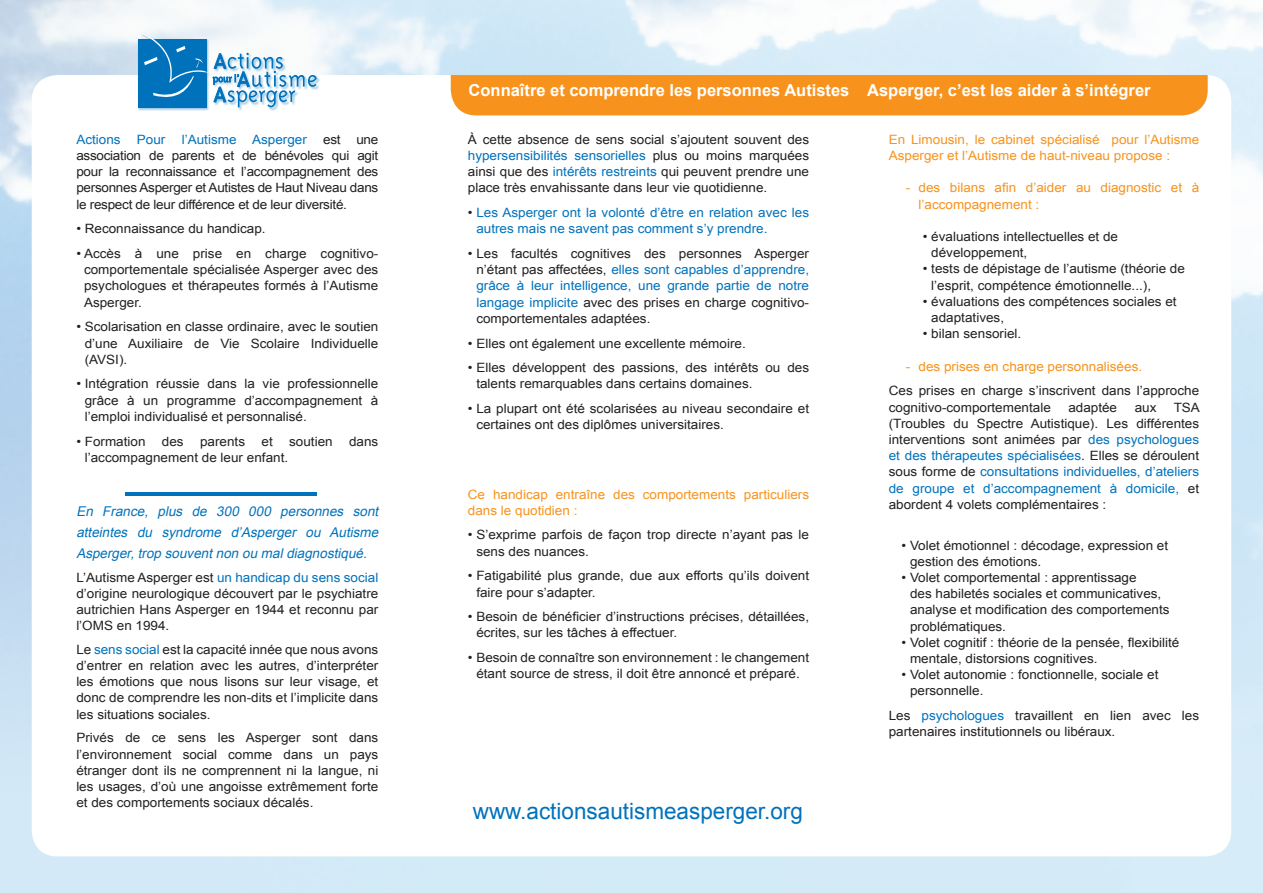
<style>
.page{position:relative;width:1263px;height:893px;background:#fff}
.page>*{position:absolute;margin:0;border:0;box-sizing:border-box;transform-origin:0 0}
.t1{font:22.5px "Arial";color:#0072bc}
.t2{font:700 16.5px "Arial";color:#fff}
.t3{font:italic 13.5px/21px "Arial";color:#0072bc;text-align:justify}
.t4{font:12.9px/16.2px "Arial";color:#231f20;scale:1.05 1}
.t5{font:12.9px/16.2px "Arial";color:#f7931d;scale:1.05 1}
.t6{font:12.9px/16.2px "Arial";color:#0072bc;scale:1.05 1}
.s1{color:#0072bc}
.s2{color:#231f20}
</style>
<div class="page">
<img style="left:0;top:0;width:1263px;height:893px">
<div style="left:32px;top:75px;width:1199px;height:781px;background:#fff;border-radius:26px"></div>
<div style="left:451px;top:75px;width:757px;height:40px;background:#f7931d"></div>
<hr style="left:126px;top:492px;width:191px;height:4px;background:#0072bc">
<div style="left:137px;top:32px;width:183px;height:79px;background:#0072bc;opacity:.4"></div>
<div style="left:138px;top:39px;width:69px;height:68px;background:#0072bc"></div>
<svg style="left:141px;top:32px;width:176px;height:75px"></svg>
<p class="t6" style="left:76px;top:131px;width:44px">Actions</p>
<p class="t6" style="left:137px;top:131px;width:29px">Pour</p>
<p class="t6" style="left:182px;top:131px;width:121px">l’Autisme Asperger</p>
<p class="t4" style="left:76px;top:131px;width:289px;text-align:justify;text-indent:247px">est une association de parents et de bénévoles qui agit pour la reconnaissance et l’accompagnement des personnes Asperger et Autistes de Haut Niveau dans le respect de leur différence et de leur diversité.</p>
<p class="t4" style="left:76px;top:221px;width:182px">• Reconnaissance du handicap.</p>
<p class="t4" style="left:84px;top:245px;width:282px;text-align:justify;text-indent:-8px">• Accès à une prise en charge cognitivo&shy;comportementale spécialisée Asperger avec des psychologues et thérapeutes formés à l’Autisme Asperger.</p>
<p class="t4" style="left:85px;top:319px;width:281px;text-align:justify;text-indent:-8px">• Scolarisation en classe ordinaire, avec le soutien d’une Auxiliaire de Vie Scolaire Individuelle (AVSI).</p>
<p class="t4" style="left:85px;top:376px;width:281px;text-align:justify;text-indent:-8px">• Intégration réussie dans la vie professionnelle grâce à un programme d’accompagnement à l’emploi individualisé et personnalisé.</p>
<p class="t4" style="left:76px;top:433px;width:67px">• Formation</p>
<p class="t4" style="left:162px;top:433px;width:22px">des</p>
<p class="t4" style="left:200px;top:433px;width:44px">parents</p>
<p class="t4" style="left:262px;top:433px;width:12px">et</p>
<p class="t4" style="left:289px;top:433px;width:43px">soutien</p>
<p class="t4" style="left:349px;top:433px;width:29px">dans</p>
<p class="t4" style="left:85px;top:449px;width:195px">l’accompagnement de leur enfant.</p>
<p class="t3" style="left:76px;top:501px;width:307px">En France, plus de 300 000 personnes sont atteintes du syndrome d’Asperger ou Autisme Asperger,trop souventnon ou maldiagnostiqué.</p>
<p class="t4" style="left:76px;top:569px;width:289px;text-align:justify">L’Autisme Asperger est <span class="s1">un handicap du sens social </span>d’origine neurologique découvert par le psychiatre autrichien Hans Asperger en 1944 et reconnu par l’OMS en 1994.</p>
<p class="t4" style="left:76px;top:641px;width:289px;text-align:justify">Le <span class="s1">sens social</span> est la capacité innée que nous avons d’entrer en relation avec les autres, d’interpréter les émotions que nous lisons sur leur visage, et donc de comprendre les non-dits et l’implicite dans les situations sociales.</p>
<p class="t4" style="left:76px;top:730px;width:289px;text-align:justify">Privés de ce sens les Asperger sont dans l’environnement social comme dans un pays étranger dont ils ne comprennent ni la langue, ni les usages, d’où une angoisse extrêmement forte et des comportements sociaux décalés.</p>
<p class="t2" style="left:469px;top:80px;width:683px">Connaître et comprendre les personnes Autistes Asperger, c’est les aider à s’intégrer</p>
<p class="t4" style="left:468px;top:131px;width:326px;text-align:justify">À cette absence de sens social s’ajoutent souvent des <span class="s1">hypersensibilités sensorielles</span> plus ou moins marquées ainsi que des <span class="s1">intérêts restreints</span> qui peuvent prendre une place très envahissante dans leur vie quotidienne.</p>
<p class="t6" style="left:476px;top:205px;width:318px;text-indent:-8px"><span class="s2">•</span> Les Asperger ont la volonté d’être en relation avec les autres mais ne savent pas comment s’y prendre.</p>
<p class="t4" style="left:476px;top:245px;width:318px;text-align:justify;text-indent:-8px">• Les facultés cognitives des personnes Asperger n’étant pas affectées, <span class="s1">elles sont capables d’apprendre, grâce à leur intelligence, une grande partie de notre langage implicite</span> avec des prises en charge cognitivo&shy;comportementales adaptées.</p>
<p class="t4" style="left:468px;top:335px;width:266px">• Elles ont également une excellente mémoire.</p>
<p class="t4" style="left:476px;top:360px;width:318px;text-indent:-8px">• Elles développent des passions, des intérêts ou des talents remarquables dans certains domaines.</p>
<p class="t4" style="left:476px;top:401px;width:318px;text-indent:-8px">• La plupart ont été scolarisées au niveau secondaire et certaines ont des diplômes universitaires.</p>
<p class="t5" style="left:889px;top:131px;width:297px">En Limousin, le cabinet spécialisé pour l’Autisme<br>Asperger et l’Autisme de haut-niveau propose :</p>
<p class="t5" style="left:918px;top:180px;width:269px;text-indent:-13px">- des bilans afin d’aider au diagnostic et à l’accompagnement :</p>
<p class="t4" style="left:931px;top:228px;width:179px;text-indent:-9px">• évaluations intellectuelles et de développement,</p>
<p class="t4" style="left:931px;top:261px;width:243px;text-indent:-9px">• tests de dépistage de l’autisme (théorie de l’esprit, compétence émotionnelle...),</p>
<p class="t4" style="left:931px;top:293px;width:235px;text-indent:-9px">• évaluations des compétences sociales et adaptatives,</p>
<p class="t4" style="left:923px;top:326px;width:95px">• bilan sensoriel.</p>
<p class="t5" style="left:906px;top:358px;width:227px">- des prises en charge personnalisées.</p>
<p class="t4" style="left:889px;top:383px;width:297px">Ces prises en charge s’inscrivent dans l’approche cognitivo-comportementale</p>
<p class="t4" style="left:889px;top:399px;width:298px;text-align:justify;text-indent:285px">TSA (Troubles du Spectre Autistique). Les différentes interventions sont animées par <span class="s1">des psychologues et des thérapeutes spécialisées</span>. Elles se déroulent sous forme de <span class="s1">consultations individuelles, d’ateliers de groupe et d’accompagnement à domicile,</span> et abordent 4 volets complémentaires :</p>
<p class="t4" style="left:910px;top:537px;width:247px;text-indent:-8px">• Volet émotionnel : décodage, expression et gestion des émotions.</p>
<p class="t4" style="left:910px;top:569px;width:249px;text-indent:-8px">• Volet comportemental : apprentissage<br>des habiletés sociales et communicatives, analyse et modification des comportements problématiques.</p>
<p class="t4" style="left:910px;top:634px;width:258px;text-indent:-8px">• Volet cognitif : théorie de la pensée, flexibilité mentale, distorsions cognitives.</p>
<p class="t4" style="left:910px;top:667px;width:238px;text-indent:-8px">• Volet autonomie : fonctionnelle, sociale et personnelle.</p>
<p class="t4" style="left:889px;top:708px;width:297px">Les <span class="s1">psychologues</span> travaillent en lien avec les partenaires institutionnels ou libéraux.</p>
<p class="t4" style="left:1068px;top:399px;width:48px">adaptée</p>
<p class="t4" style="left:1135px;top:399px;width:22px">aux</p>
<p class="t5" style="left:468px;top:486px;width:326px">Ce handicap entraîne des comportements particuliers dans le quotidien :</p>
<p class="t4" style="left:476px;top:527px;width:318px;text-indent:-8px">• S’exprime parfois de façon trop directe n’ayant pas le sens des nuances.</p>
<p class="t4" style="left:476px;top:568px;width:318px;text-indent:-8px">• Fatigabilité plus grande, due aux efforts qu’ils doivent faire pour s’adapter.</p>
<p class="t4" style="left:476px;top:609px;width:318px;text-indent:-8px">• Besoin de bénéficier d’instructions précises, détaillées, écrites, sur les tâches à effectuer.</p>
<p class="t4" style="left:468px;top:650px;width:326px;text-align:center">• Besoin de connaître son environnement : le changement étant source de stress, il doit être annoncé et préparé.</p>
<p class="t1" style="left:473px;top:796px;width:332px">www.actionsautismeasperger.org</p>
</div>
